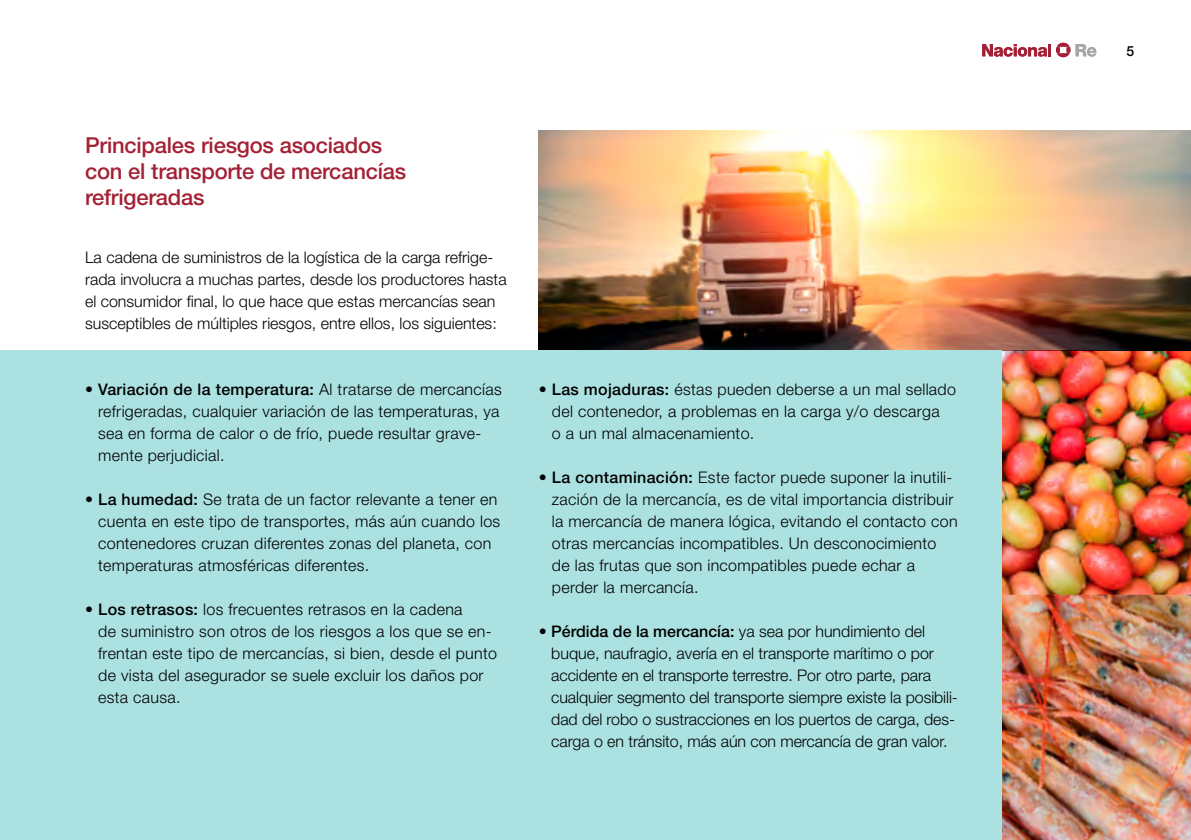
<style>
.page{position:relative;width:1191px;height:840px;background:#fff}
.page>*{position:absolute;margin:0;border:0;box-sizing:border-box;transform-origin:0 0}
.t1{font:500 22px/26.4px "Helvetica Neue LT Std";letter-spacing:-.01em;color:#a42135}
.t2{font:300 16px/22px "Helvetica Neue LT Std";letter-spacing:.02em;color:#000}
.t3{font:300 16px/22px "Helvetica Neue LT Std";letter-spacing:-.005em;color:#000}
.t4{font:300 16px/22px "Helvetica Neue LT Std";color:#000}
.t5{font:500 14px "Helvetica Neue LT Std";color:#000}
.s1{font-weight:500}
</style>
<div class="page">
<img style="left:1001px;top:350px;width:190px;height:244px">
<img style="left:1001px;top:594px;width:190px;height:245px">
<img style="left:539px;top:130px;width:652px;height:220px">
<svg style="left:982px;top:43px;width:114px;height:14px"></svg>
<div style="left:0;top:350px;width:1001px;height:489px;background:#ace1e2"></div>
<h1 class="t1" style="left:85px;top:131px;width:323px">Principales riesgos asociados con el transporte de mercancías refrigeradas</h1>
<p class="t4" style="left:85px;top:245px;width:423px">La cadena de suministros de la logística de la carga refrige&shy;rada involucra a muchas partes, desde los productores hasta el consumidor final, lo que hace que estas mercancías sean susceptibles de múltiples riesgos, entre ellos, los siguientes:</p>
<p class="t2" style="left:98px;top:377px;width:405px;text-indent:-13px"><span class="s1">• Variación de la temperatura:</span> Al tratarse de mercancías refrigeradas, cualquier variación de las temperaturas, ya sea en forma de calor o de frío, puede resultar grave&shy;mente perjudicial.</p>
<p class="t2" style="left:98px;top:487px;width:403px;text-indent:-13px"><span class="s1">• La humedad:</span> Se trata de un factor relevante a tener en cuenta en este tipo de transportes, más aún cuando los contenedores cruzan diferentes zonas del planeta, con temperaturas atmosféricas diferentes.</p>
<p class="t2" style="left:98px;top:597px;width:400px;text-indent:-13px"><span class="s1">• Los retrasos:</span> los frecuentes retrasos en la cadena<br>de suministro son otros de los riesgos a los que se en&shy;frentan este tipo de mercancías, si bien, desde el punto de vista del asegurador se suele excluir los daños por esta causa.</p>
<p class="t2" style="left:552px;top:377px;width:405px;text-indent:-13px"><span class="s1">• Las mojaduras:</span> éstas pueden deberse a un mal sellado del contenedor, a problemas en la carga y/o descarga<br>o a un mal almacenamiento.</p>
<p class="t2" style="left:552px;top:465px;width:407px;text-indent:-13px"><span class="s1">• La contaminación:</span> Este factor puede suponer la inutili&shy;zación de la mercancía, es de vital importancia distribuir la mercancía de manera lógica, evitando el contacto con otras mercancías incompatibles. Un desconocimiento de las frutas que son incompatibles puede echar a perder la mercancía.</p>
<p class="t3" style="left:551px;top:619px;width:408px;text-indent:-12px"><span class="s1">• Pérdida de la mercancía:</span> ya sea por hundimiento del buque, naufragio, avería en el transporte marítimo o por accidente en el transporte terrestre. Por otro parte, para cualquier segmento del transporte siempre existe la posibili&shy;dad del robo o sustracciones en los puertos de carga, des&shy;carga o en tránsito, más aún con mercancía de gran valor.</p>
<p class="t5" style="left:1126px;top:42px;width:9px">5</p>
</div>
